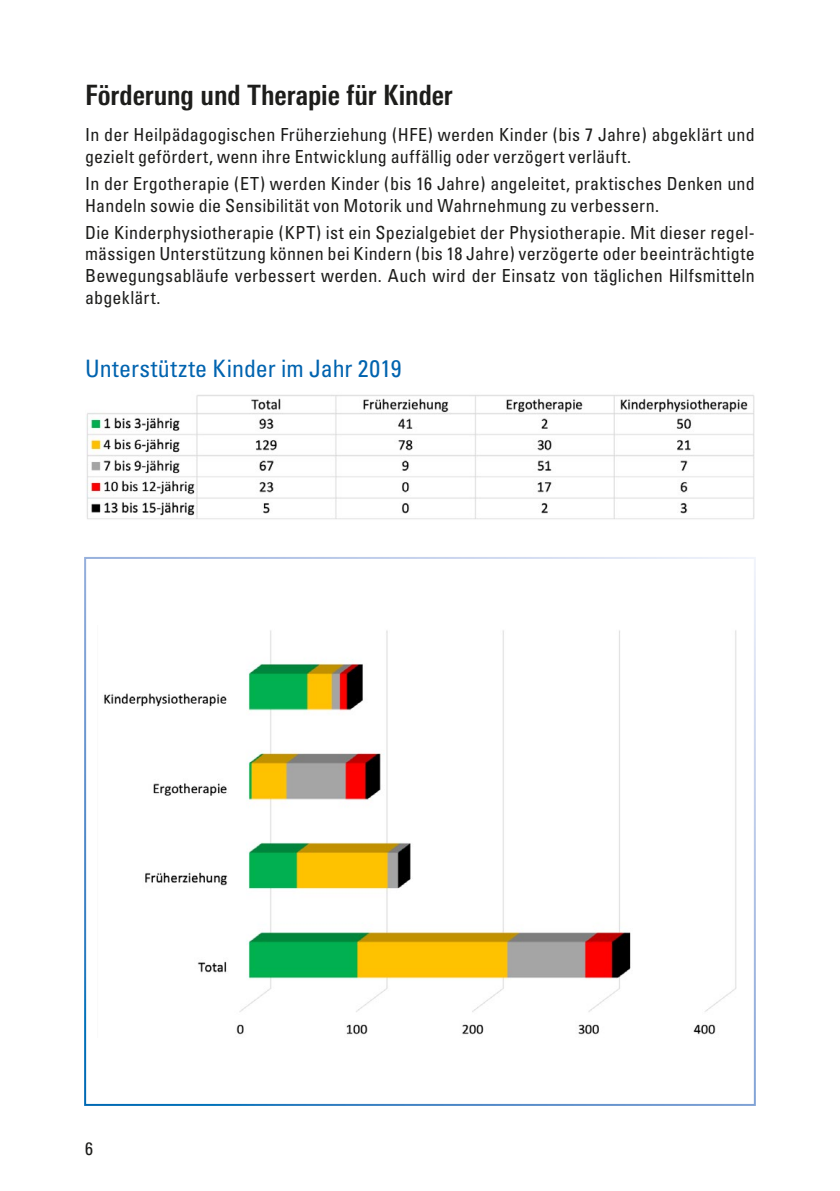
<style>
.page{position:relative;width:840px;height:1191px;background:#fff}
.page>*{position:absolute;margin:0;border:0;box-sizing:border-box;transform-origin:0 0}
.t1{font:700 condensed 28px "Linotype Univers";letter-spacing:-.005em;color:#1d1d1b}
.t2{font:condensed 24px "Univers";letter-spacing:.01em;color:#0063af}
.t3{font:condensed 18px/21.6px "Univers";letter-spacing:.015em;color:#1d1d1b}
</style>
<div class="page">
<img style="left:104px;top:630px;width:633px;height:405px">
<img style="left:85px;top:395px;width:669px;height:124px">
<h1 class="t1" style="left:85px;top:79px;width:369px">Förderung und Therapie für Kinder</h1>
<p class="t3" style="left:85px;top:124px;width:670px">In der Heilpädagogischen Früherziehung (HFE) werden Kinder (bis 7 Jahre) abgeklärt und gezielt gefördert, wenn ihre Entwicklung auffällig oder verzögert verläuft.</p>
<p class="t3" style="left:85px;top:172px;width:670px">In der Ergotherapie (ET) werden Kinder (bis 16 Jahre) angeleitet, praktisches Denken und<br>Handeln sowie die Sensibilität von Motorik und Wahrnehmung zu verbessern.</p>
<p class="t3" style="left:85px;top:221px;width:670px;text-align:justify">Die Kinderphysiotherapie (KPT) ist ein Spezialgebiet der Physiotherapie. Mit dieser regel&shy;mässigen Unterstützung können bei Kindern (bis 18 Jahre) verzögerte oder beeinträchtigte Bewegungsabläufe verbessert werden. Auch wird der Einsatz von täglichen Hilfsmitteln abgeklärt.</p>
<h2 class="t2" style="left:85px;top:354px;width:317px">Unterstützte Kinder im Jahr 2019</h2>
<p class="t3" style="left:85px;top:1137px;width:9px">6</p>
</div>
